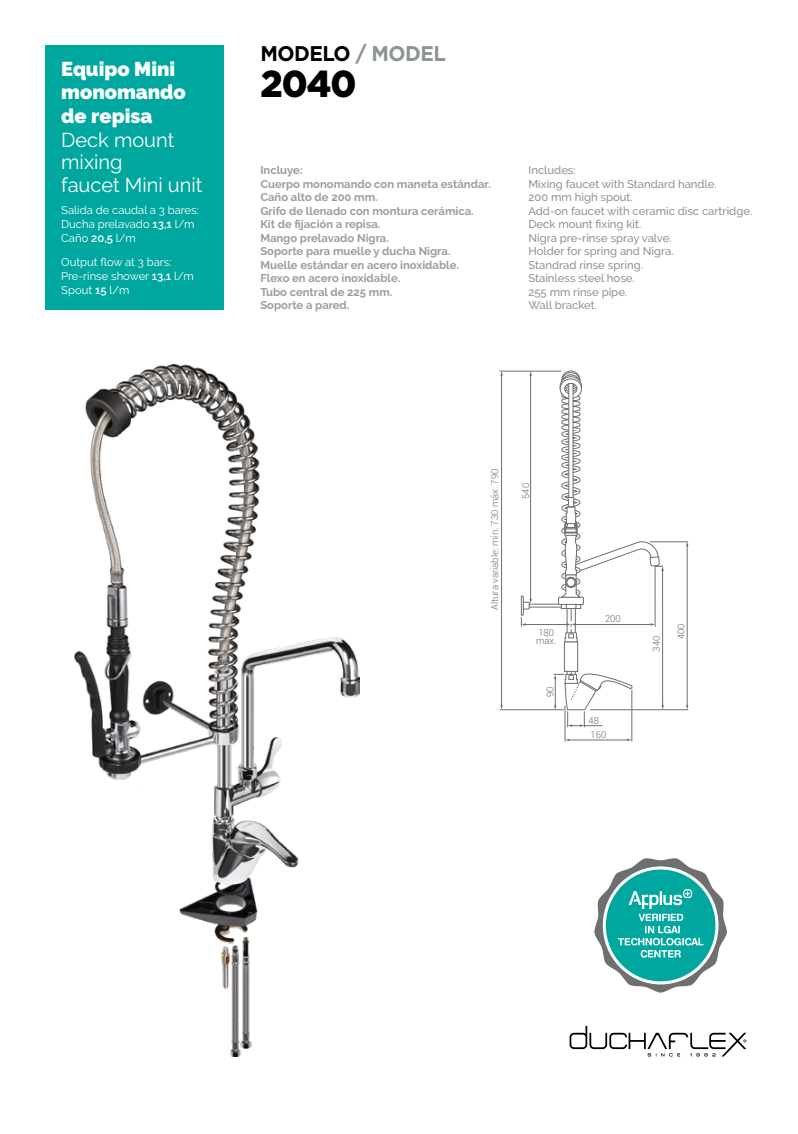
<style>
.page{position:relative;width:798px;height:1134px;background:#fff}
.page>*{position:absolute;margin:0;border:0;box-sizing:border-box;transform-origin:0 0}
.t1{font:900 37.5px "Gotham";color:#000;scale:.95 1}
.t2{font:700 21.25px "Gotham";letter-spacing:-.025em;color:#000;scale:.95 1}
.t3{font:20px/22.5px "Raleway";color:#fff}
.t4{font:900 20px/23.2px "Raleway";color:#fff}
.t5{font:700 11.25px/13.5px "Raleway";color:#9d9d9c}
.t6{font:500 11.25px/13.5px "Raleway";color:#8d958f}
.t7{font:11.25px/13.8px "Raleway";color:#fff}
.t8{font:300 9.5px/8.1px "Roboto";color:#706f6f}
.s1{font-weight:600}
.s2{color:#8d958f}
</style>
<div class="page">
<svg style="left:569px;top:1026px;width:177px;height:30px"></svg>
<div style="left:45px;top:45px;width:178px;height:264px;background:#00a79f"></div>
<svg style="left:594px;top:858px;width:133px;height:134px"></svg>
<img style="left:74px;top:365px;width:285px;height:691px">
<hr style="left:686px;top:545px;width:1px;height:161px;background:#706f6f">
<hr style="left:499px;top:709px;width:64px;height:1px;background:#706f6f">
<hr style="left:501px;top:375px;width:1px;height:331px;background:#706f6f">
<hr style="left:590px;top:709px;width:98px;height:1px;background:#706f6f">
<hr style="left:650px;top:542px;width:38px;height:1px;background:#706f6f">
<hr style="left:568px;top:740px;width:59px;height:1px;background:#706f6f">
<hr style="left:631px;top:689px;width:1px;height:52px;background:#706f6f">
<hr style="left:564px;top:706px;width:1px;height:35px;background:#706f6f">
<div style="left:528px;top:604px;width:33px;height:3px;background:#fff;border:1px solid #706f6f"></div>
<hr style="left:499px;top:371px;width:62px;height:1px;background:#706f6f">
<hr style="left:530px;top:375px;width:1px;height:225px;background:#706f6f">
<hr style="left:525px;top:624px;width:42px;height:1px;background:#706f6f">
<svg style="left:553px;top:371px;width:110px;height:356px"></svg>
<svg style="left:521px;top:596px;width:10px;height:31px"></svg>
<svg style="left:566px;top:604px;width:10px;height:5px"></svg>
<h3 class="t4" style="left:61px;top:58px;width:126px">Equipo Mini monomando de repisa</h3>
<h3 class="t3" style="left:61px;top:129px;width:143px">Deck mount mixing<br>faucet Mini unit</h3>
<p class="t7" style="left:61px;top:203px;width:139px">Salida de caudal a 3 bares:<br>Ducha prelavado <span class="s1">13,1</span> l/m<br>Caño <span class="s1">20,5</span> l/m</p>
<p class="t7" style="left:61px;top:256px;width:134px">Output flow at 3 bars:<br>Pre-rinse shower <span class="s1">13,1</span> l/m<br>Spout <span class="s1">15</span> l/m</p>
<h2 class="t2" style="left:260px;top:40px;width:197px">MODELO <span class="s2">/ MODEL</span></h2>
<h1 class="t1" style="left:260px;top:58px;width:103px">2040</h1>
<p class="t5" style="left:260px;top:163px;width:232px">Incluye:<br>Cuerpo monomando con maneta estándar.<br>Caño alto de 200 mm.<br>Grifo de llenado con montura cerámica.<br>Kit de fijación a repisa.<br>Mango prelavado Nigra.<br>Soporte para muelle y ducha Nigra.<br>Muelle estándar en acero inoxidable.<br>Flexo en acero inoxidable.<br>Tubo central de 225 mm.<br>Soporte a pared.</p>
<p class="t6" style="left:528px;top:163px;width:225px">Includes:<br>Mixing faucet with Standard handle.<br>200 mm high spout.<br>Add-on faucet with ceramic disc cartridge.<br>Deck mount fixing kit.<br>Nigra pre-rinse spray valve.<br>Holder for spring and Nigra.<br>Standrad rinse spring.<br>Stainless steel hose.<br>255 mm rinse pipe.<br>Wall bracket.</p>
<p class="t8" style="left:490px;top:610px;width:143px;rotate:-90deg">Altura variable: mín. 730 máx. 790</p>
<p class="t8" style="left:521px;top:499px;width:17px;rotate:-90deg">540</p>
<p class="t8" style="left:536px;top:628px;width:22px">180 máx.</p>
<p class="t8" style="left:545px;top:697px;width:12px;rotate:-90deg">90</p>
<p class="t8" style="left:604px;top:614px;width:17px">200</p>
<p class="t8" style="left:588px;top:716px;width:12px">48</p>
<p class="t8" style="left:590px;top:731px;width:17px">160</p>
<p class="t8" style="left:652px;top:652px;width:17px;rotate:-90deg">340</p>
<p class="t8" style="left:676px;top:639px;width:17px;rotate:-90deg">400</p>
</div>
